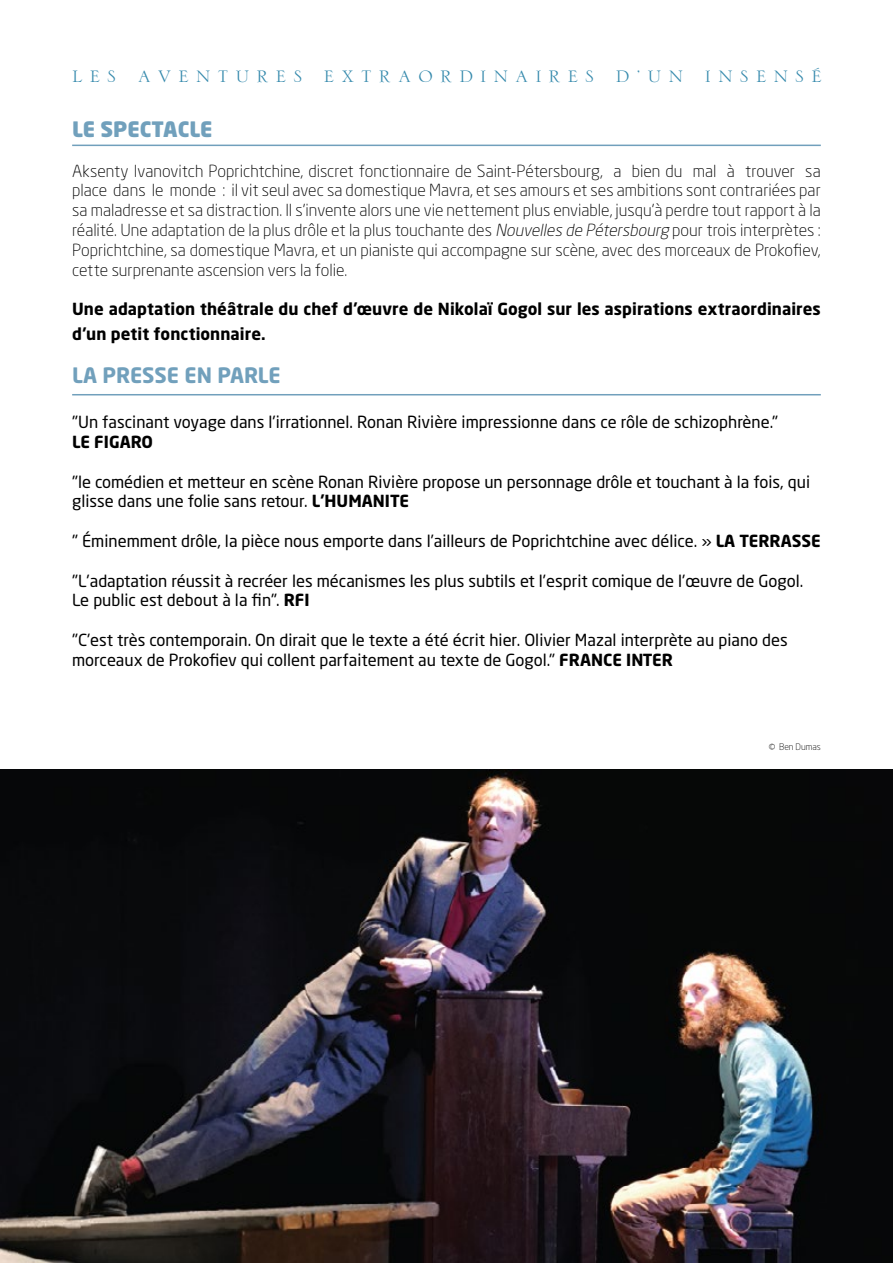
<style>
.page{position:relative;width:893px;height:1263px;background:#fff}
.page>*{position:absolute;margin:0;border:0;box-sizing:border-box;transform-origin:0 0}
.t1{font:700 21px "Neo Sans W1 G";color:#71a0bc}
.t2{font:900 21px "Neo Sans Std";color:#71a0bc}
.t3{font:16.5px/19.8px "Neo Sans W1 G";color:#000}
.t4{font:300 16.5px/19.8px "Neo Sans Std";color:#000;text-align:justify}
.t5{font:700 16.5px/25.2px "Neo Sans Std";letter-spacing:.005em;color:#000}
.t6{font:700 16.5px "Neo Sans W1 G";color:#000}
.t7{font:15px "OPTI Serlio";letter-spacing:.5em;color:#3489ac;scale:1.06 1}
.t8{font:300 9px "Neo Sans Std";color:#000}
.s1{font-style:italic}
.s2{font-weight:700}
</style>
<div class="page">
<hr style="left:72px;top:145px;width:749px;height:1px;background:#71a0bc">
<img style="left:0;top:770px;width:893px;height:493px">
<hr style="left:72px;top:394px;width:749px;height:1px;background:#71a0bc">
<p class="t7" style="left:72px;top:66px;width:42px">LES</p>
<p class="t7" style="left:138px;top:66px;width:156px">AVENTURES</p>
<p class="t7" style="left:324px;top:66px;width:256px">EXTRAORDINAIRES</p>
<p class="t7" style="left:616px;top:66px;width:64px">D’UN</p>
<p class="t7" style="left:705px;top:66px;width:111px">INSENSÉ</p>
<p class="t2" style="left:72px;top:116px;width:142px">LE SPECTACLE</p>
<p class="t4" style="left:72px;top:161px;width:750px">Aksenty Ivanovitch Poprichtchine, discret fonctionnaire de Saint-Pétersbourg, a bien du mal à trouver sa place dans le monde : il vit seul avec sa domestique Mavra, et ses amours et ses ambitions sont contrariées par sa maladresse et sa distraction. Il s’invente alors une vie nettement plus enviable, jusqu’à perdre tout rapport à la réalité. Une adaptation de la plus drôle et la plus touchante des <span class="s1">Nouvelles de Pétersbourg</span> pour trois interprètes :<br>Poprichtchine, sa domestique Mavra, et un pianiste qui accompagne sur scène, avec des morceaux de Prokofiev, cette surprenante ascension vers la folie.</p>
<p class="t5" style="left:72px;top:296px;width:750px">Une adaptation théâtrale du chef d’œuvre de Nikolaï Gogol sur les aspirations extraordinaires d’un petit fonctionnaire.</p>
<p class="t1" style="left:72px;top:362px;width:210px">LA PRESSE EN PARLE</p>
<p class="t3" style="left:72px;top:412px;width:707px">"Un fascinant voyage dans l'irrationnel. Ronan Rivière impressionne dans ce rôle de schizophrène."</p>
<p class="t6" style="left:72px;top:431px;width:82px">LE FIGARO</p>
<p class="t3" style="left:72px;top:471px;width:739px">"le comédien et metteur en scène Ronan Rivière propose un personnage drôle et touchant à la fois, qui glisse dans une folie sans retour. <span class="s2">L'HUMANITE</span></p>
<p class="t3" style="left:72px;top:531px;width:750px">" Éminemment drôle, la pièce nous emporte dans l’ailleurs de Poprichtchine avec délice. » <span class="s2">LA TERRASSE</span></p>
<p class="t3" style="left:72px;top:570px;width:733px">"L'adaptation réussit à recréer les mécanismes les plus subtils et l'esprit comique de l'œuvre de Gogol.<br>Le public est debout à la fin". <span class="s2">RFI</span></p>
<p class="t3" style="left:72px;top:630px;width:717px">"C'est très contemporain. On dirait que le texte a été écrit hier. Olivier Mazal interprète au piano des morceaux de Prokofiev qui collent parfaitement au texte de Gogol." <span class="s2">FRANCE INTER</span></p>
<p class="t8" style="left:769px;top:741px;width:54px">© Ben Dumas</p>
</div>
